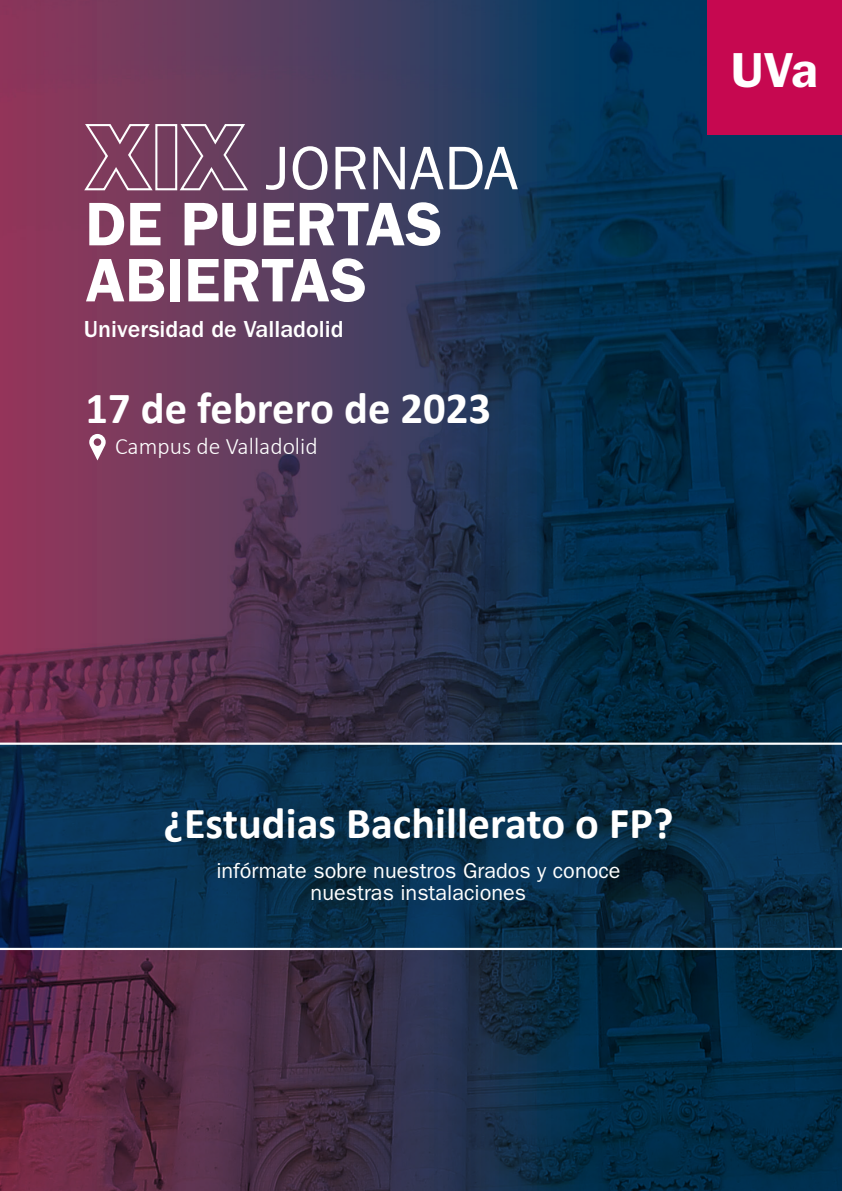
<style>
.page{position:relative;width:842px;height:1191px;background:#fff}
.page>*{position:absolute;margin:0;border:0;box-sizing:border-box;transform-origin:0 0}
.t1{font:600 61.8px/56px "ITC Franklin Gothic Std";color:#fff}
.t2{font:61.8px "ITC Franklin Gothic Std";color:#fff}
.t3{font:600 49.4px "ITC Franklin Gothic Std";color:#fff}
.t4{font:700 44.6px "Calibri";color:#fff}
.t5{font:700 44.2px "Calibri";color:#fff}
.t6{font:500 24px "ITC Franklin Gothic Std";color:#fff}
.t7{font:300 23.6px "Calibri";color:#fff}
.t8{font:21.6px/22px "ITC Franklin Gothic Std";color:#fff;text-align:center}
</style>
<div class="page">
<img style="left:0;top:0;width:842px;height:1191px">
<div style="left:707px;top:0;width:135px;height:135px;background:#c60850"></div>
<svg style="left:82px;top:122px;width:73px;height:69px;background:#8d5471"></svg>
<div style="left:155px;top:124px;width:22px;height:66px;border:2px solid #fff"></div>
<svg style="left:178px;top:122px;width:72px;height:69px;background:#7c5773"></svg>
<svg style="left:89px;top:434px;width:17px;height:26px"></svg>
<hr style="left:0;top:742px;width:842px;height:3px;background:#fff">
<hr style="left:0;top:947px;width:842px;height:3px;background:#fff">
<h1 class="t2" style="left:265px;top:133px;width:255px">JORNADA</h1>
<h1 class="t1" style="left:86px;top:196px;width:358px">DE PUERTAS<br>ABIERTAS</h1>
<p class="t6" style="left:84px;top:316px;width:261px">Universidad de Valladolid</p>
<h3 class="t4" style="left:86px;top:381px;width:407px">17 de febrero de 2023</h3>
<p class="t7" style="left:115px;top:432px;width:204px">Campus de Valladolid</p>
<h2 class="t3" style="left:731px;top:41px;width:88px">UVa</h2>
<h3 class="t5" style="left:163px;top:796px;width:511px">¿Estudias Bachillerato o FP?</h3>
<p class="t8" style="left:216px;top:859px;width:406px">infórmate sobre nuestros Grados y conoce nuestras instalaciones</p>
</div>
